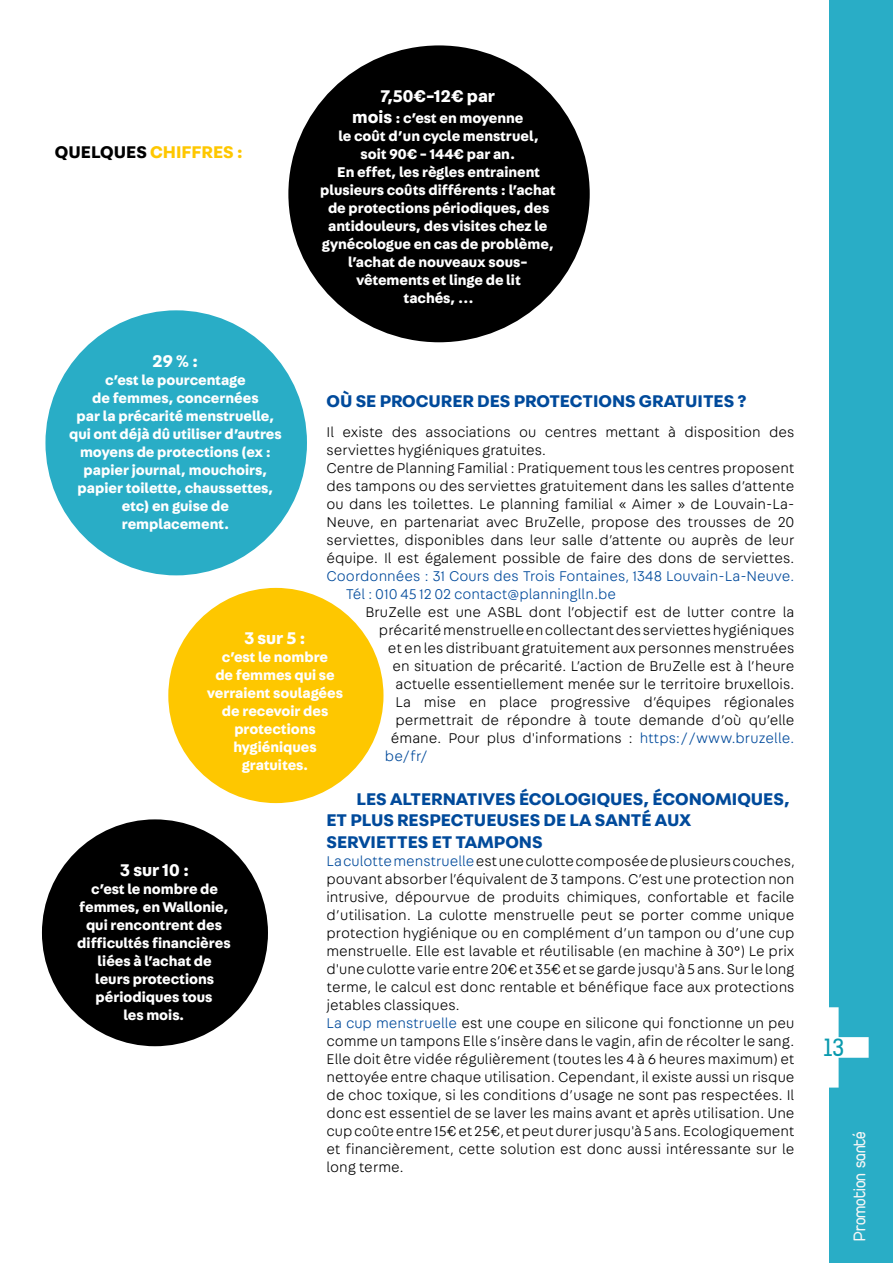
<style>
.page{position:relative;width:893px;height:1263px;background:#fff}
.page>*{position:absolute;margin:0;border:0;box-sizing:border-box;transform-origin:0 0}
.t1{font:22.5px "Kelson Sans";color:#099aae}
.t2{font:700 18px/21.6px "Fabriga";color:#004a9b}
.t3{font:700 18px "Fabriga";color:#fff}
.t4{font:700 18px "Fabriga";color:#fec700}
.t5{font:18px "Duepuntozero";color:#f6f6f6}
.t6{font:300 15px/18px "Fabriga";color:#000}
.t7{font:700 15px/18px "Fabriga";color:#fff;text-align:center}
.t8{font:300 15px/18px "Fabriga";color:#004a9b}
.s1{color:#000}
.s2{font-size:18px}
.s3{color:#004a9b}
</style>
<div class="page">
<div style="left:829px;top:0;width:64px;height:1263px;background:#29adc6"></div>
<svg style="left:829px;top:1007px;width:40px;height:80px"></svg>
<div style="left:288px;top:45px;width:302px;height:297px;background:#000;border-radius:50%"></div>
<div style="left:42px;top:819px;width:226px;height:227px;background:#000;border-radius:50%"></div>
<div style="left:45px;top:310px;width:262px;height:265px;background:#29adc6;border-radius:50%"></div>
<div style="left:168px;top:588px;width:215px;height:215px;background:#fec700;border-radius:50%"></div>
<p class="t4" style="left:55px;top:140px;width:190px"><span class="s1">QUELQUES</span> CHIFFRES :</p>
<p class="t3" style="left:381px;top:84px;width:116px">7,50€-12€ par</p>
<p class="t7" style="left:320px;top:109px;width:237px"><span class="s2">mois</span> : c’est en moyenne<br>le coût d’un cycle menstruel,<br>soit 90€ - 144€ par an.<br>En effet, les règles entrainent plusieurs coûts différents : l’achat de protections périodiques, des antidouleurs, des visites chez le gynécologue en cas de problème, l’achat de nouveaux sous&shy;vêtements et linge de lit<br>tachés, …</p>
<p class="t3" style="left:153px;top:348px;width:47px">29 % :</p>
<p class="t7" style="left:69px;top:370px;width:214px">c’est le pourcentage<br>de femmes, concernées<br>par la précarité menstruelle, qui ont déjà dû utiliser d’autres moyens de protections (ex : papier journal, mouchoirs, papier toilette, chaussettes, etc) en guise de remplacement.</p>
<p class="t2" style="left:326px;top:389px;width:422px">OÙ SE PROCURER DES PROTECTIONS GRATUITES ?</p>
<p class="t6" style="left:326px;top:423px;width:470px">Il existe des associations ou centres mettant à disposition des serviettes hygiéniques gratuites.<br>Centre de Planning Familial : Pratiquement tous les centres proposent des tampons ou des serviettes gratuitement dans les salles d’attente ou dans les toilettes. Le planning familial « Aimer » de Louvain-La-Neuve, en partenariat avec BruZelle, propose des trousses de 20 serviettes, disponibles dans leur salle d’attente ou auprès de leur équipe. Il est également possible de faire des dons de serviettes.</p>
<p class="t8" style="left:346px;top:567px;width:450px;text-indent:-20px">Coordonnées : 31 Cours des Trois Fontaines, 1348 Louvain-La-Neuve.<br>Tél : 010 45 12 02 contact@planninglln.be</p>
<p class="t6" style="left:365px;top:603px;width:430px">BruZelle est une ASBL dont l’objectif est de lutter contre la</p>
<p class="t6" style="left:379px;top:621px;width:417px">précarité menstruelle en collectant des serviettes hygiéniques</p>
<p class="t6" style="left:388px;top:639px;width:408px">et en les distribuant gratuitement aux personnes menstruées</p>
<p class="t6" style="left:392px;top:657px;width:403px">en situation de précarité. L’action de BruZelle est à l’heure</p>
<p class="t6" style="left:395px;top:675px;width:400px">actuelle essentiellement menée sur le territoire bruxellois.</p>
<p class="t6" style="left:395px;top:693px;width:401px">La mise en place progressive d’équipes régionales</p>
<p class="t6" style="left:395px;top:711px;width:400px">permettrait de répondre à toute demande d’où qu’elle</p>
<p class="t6" style="left:391px;top:729px;width:405px">émane. Pour plus d'informations : <span class="s3">https://www.bruzelle.</span></p>
<p class="t8" style="left:385px;top:747px;width:45px">be/fr/</p>
<p class="t2" style="left:326px;top:787px;width:465px;text-indent:30px">LES ALTERNATIVES ÉCOLOGIQUES, ÉCONOMIQUES,<br>ET PLUS RESPECTUEUSES DE LA SANTÉ AUX<br>SERVIETTES ET TAMPONS</p>
<p class="t6" style="left:326px;top:851px;width:470px"><span class="s3">La culotte menstruelle</span> est une culotte composée de plusieurs couches, pouvant absorber l’équivalent de 3 tampons. C’est une protection non intrusive, dépourvue de produits chimiques, confortable et facile d’utilisation. La culotte menstruelle peut se porter comme unique protection hygiénique ou en complément d’un tampon ou d’une cup menstruelle. Elle est lavable et réutilisable (en machine à 30°) Le prix d'une culotte varie entre 20€ et 35€ et se garde jusqu'à 5 ans. Sur le long terme, le calcul est donc rentable et bénéfique face aux protections jetables classiques.<br><span class="s3">La cup menstruelle</span> est une coupe en silicone qui fonctionne un peu comme un tampons Elle s’insère dans le vagin, afin de récolter le sang.<br>Elle doit être vidée régulièrement (toutes les 4 à 6 heures maximum) et nettoyée entre chaque utilisation. Cependant, il existe aussi un risque de choc toxique, si les conditions d’usage ne sont pas respectées. Il donc est essentiel de se laver les mains avant et après utilisation. Une cup coûte entre 15€ et 25€, et peut durer jusqu'à 5 ans. Ecologiquement et financièrement, cette solution est donc aussi intéressante sur le long terme.</p>
<p class="t3" style="left:244px;top:626px;width:63px">3 sur 5 :</p>
<p class="t7" style="left:207px;top:648px;width:137px">c’est le nombre<br>de femmes qui se verraient soulagées de recevoir des protections hygiéniques gratuites.</p>
<p class="t3" style="left:120px;top:857px;width:71px">3 sur 10 :</p>
<p class="t7" style="left:77px;top:879px;width:155px">c’est le nombre de femmes, en Wallonie, qui rencontrent des difficultés financières liées à l’achat de<br>leurs protections périodiques tous<br>les mois.</p>
<h1 class="t1" style="left:824px;top:1034px;width:22px">13</h1>
<p class="t5" style="left:849px;top:1241px;width:111px;rotate:-90deg">Promotion santé</p>
</div>
